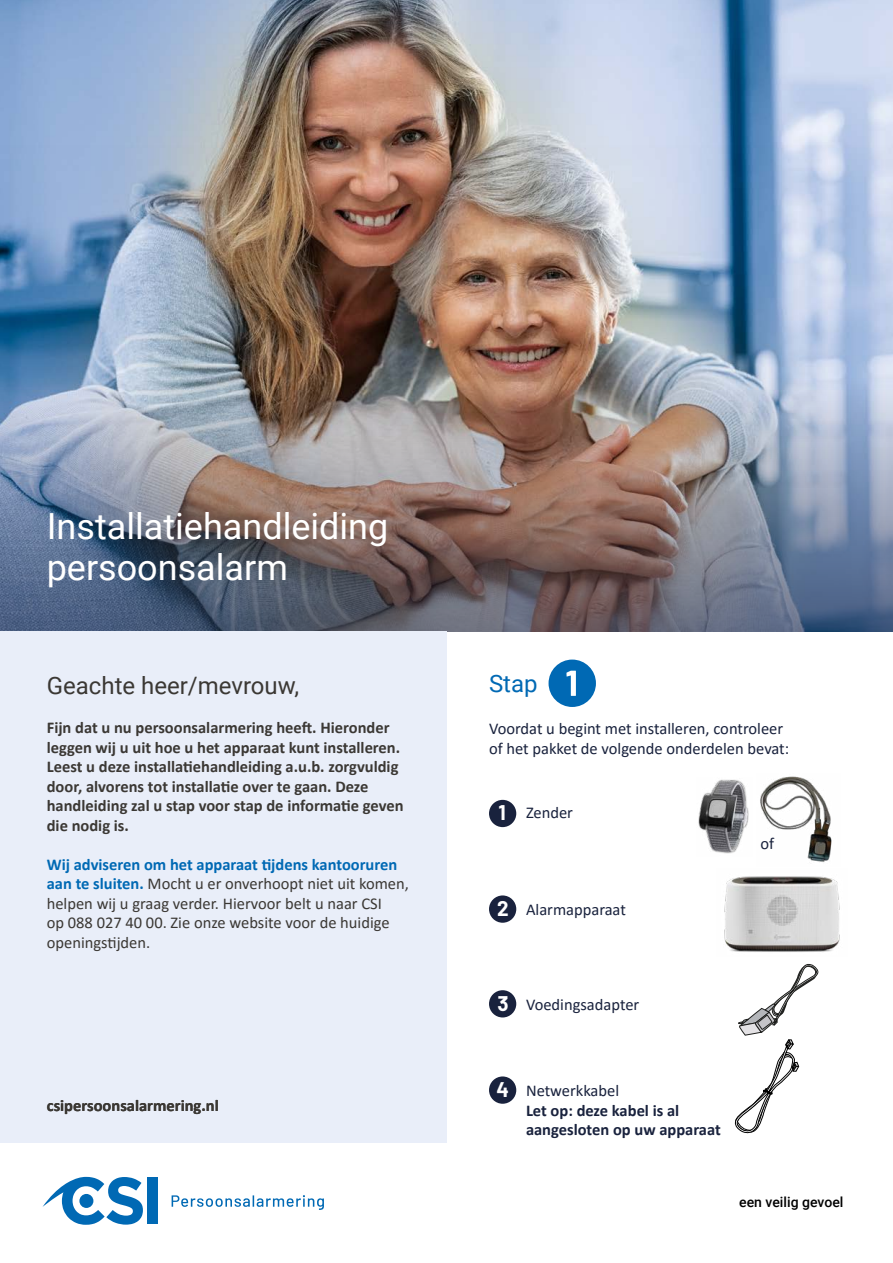
<style>
.page{position:relative;width:893px;height:1263px;background:#fff}
.page>*{position:absolute;margin:0;border:0;box-sizing:border-box;transform-origin:0 0}
.t1{font:36px/40.5px "Roboto";color:#fff}
.t2{font:24px "Roboto";color:#3b3834}
.t3{font:24px "Roboto";color:#0069b4}
.t4{font:700 20.7px "Barlow";color:#fff}
.t5{font:700 16.5px/19.5px "Calibri";color:#3b3834}
.t6{font:16.5px/19.5px "Calibri";color:#3b3834}
.t7{font:16.5px/19.5px "Calibri";color:#19223d}
.t8{font:700 16.5px/19.5px "Calibri";color:#19223d}
.t9{font:500 14.1px "Roboto";color:#000}
.s1{font-weight:700;color:#0069b4}
.s2{font-family:"Barlow";font-weight:700;font-size:20.7px;color:#fff}
.s3{font-family:"Barlow";font-size:20.7px;color:#fff}
.s4{font-weight:400}
</style>
<div class="page">
<img style="left:0;top:0;width:893px;height:145px">
<img style="left:0;top:145px;width:893px;height:486px">
<img style="left:760px;top:776px;width:72px;height:86px">
<img style="left:698px;top:779px;width:51px;height:75px">
<div style="left:0;top:631px;width:446px;height:512px;background:#e9eef9"></div>
<div style="left:549px;top:659px;width:47px;height:48px;background:#0069b4;border-radius:50%"></div>
<svg style="left:566px;top:671px;width:10px;height:25px"></svg>
<div style="left:489px;top:895px;width:27px;height:28px;background:#19223d;border-radius:50%"></div>
<div style="left:489px;top:800px;width:27px;height:27px;background:#19223d;border-radius:50%"></div>
<img style="left:724px;top:876px;width:116px;height:76px">
<div style="left:489px;top:990px;width:27px;height:27px;background:#19223d;border-radius:50%"></div>
<div style="left:489px;top:1076px;width:27px;height:28px;background:#19223d;border-radius:50%"></div>
<svg style="left:734px;top:964px;width:84px;height:170px"></svg>
<svg style="left:172px;top:1195px;width:152px;height:15px"></svg>
<div style="left:147px;top:1178px;width:10px;height:46px;background:#0069b4"></div>
<svg style="left:43px;top:1177px;width:100px;height:48px"></svg>
<div style="left:79px;top:1194px;width:14px;height:14px;background:#0069b4;border-radius:50%"></div>
<h1 class="t1" style="left:47px;top:505px;width:343px">Installatiehandleiding persoonsalarm</h1>
<h2 class="t2" style="left:47px;top:669px;width:254px">Geachte heer/mevrouw,</h2>
<p class="t5" style="left:47px;top:717px;width:358px">Fijn dat u nu persoonsalarmering heeft. Hieronder leggen wij u uit hoe u het apparaat kunt installeren.<br>Leest u deze installatiehandleiding a.u.b. zorgvuldig door, alvorens tot installatie over te gaan. Deze handleiding zal u stap voor stap de informatie geven die nodig is.</p>
<p class="t6" style="left:47px;top:854px;width:364px"><span class="s1">Wij adviseren om het apparaat tijdens kantooruren aan te sluiten.</span> Mocht u er onverhoopt niet uit komen, helpen wij u graag verder. Hiervoor belt u naar CSI<br>op 088 027 40 00. Zie onze website voor de huidige -openingstijden.</p>
<p class="t5" style="left:47px;top:1095px;width:174px">csipersoonsalarmering.nl</p>
<h2 class="t3" style="left:489px;top:667px;width:50px">Stap</h2>
<p class="t7" style="left:489px;top:719px;width:302px">Voordat u begint met installeren, controleer of het pakket de volgende onderdelen bevat:</p>
<p class="t4" style="left:498px;top:797px;width:9px">1</p>
<p class="t7" style="left:526px;top:803px;width:48px">Zender</p>
<p class="t7" style="left:497px;top:899px;width:130px"><span class="s2">2</span> Alarmapparaat</p>
<p class="t7" style="left:761px;top:833px;width:15px">of</p>
<p class="t7" style="left:497px;top:994px;width:143px"><span class="s2">3</span> Voedingsadapter</p>
<p class="t8" style="left:526px;top:1080px;width:196px;text-indent:-29px"><span class="s3">4</span> <span class="s4">Netwerkkabel<br></span>Let op: deze kabel is al aangesloten op uw apparaat</p>
<p class="t9" style="left:739px;top:1192px;width:106px">een veilig gevoel</p>
</div>
